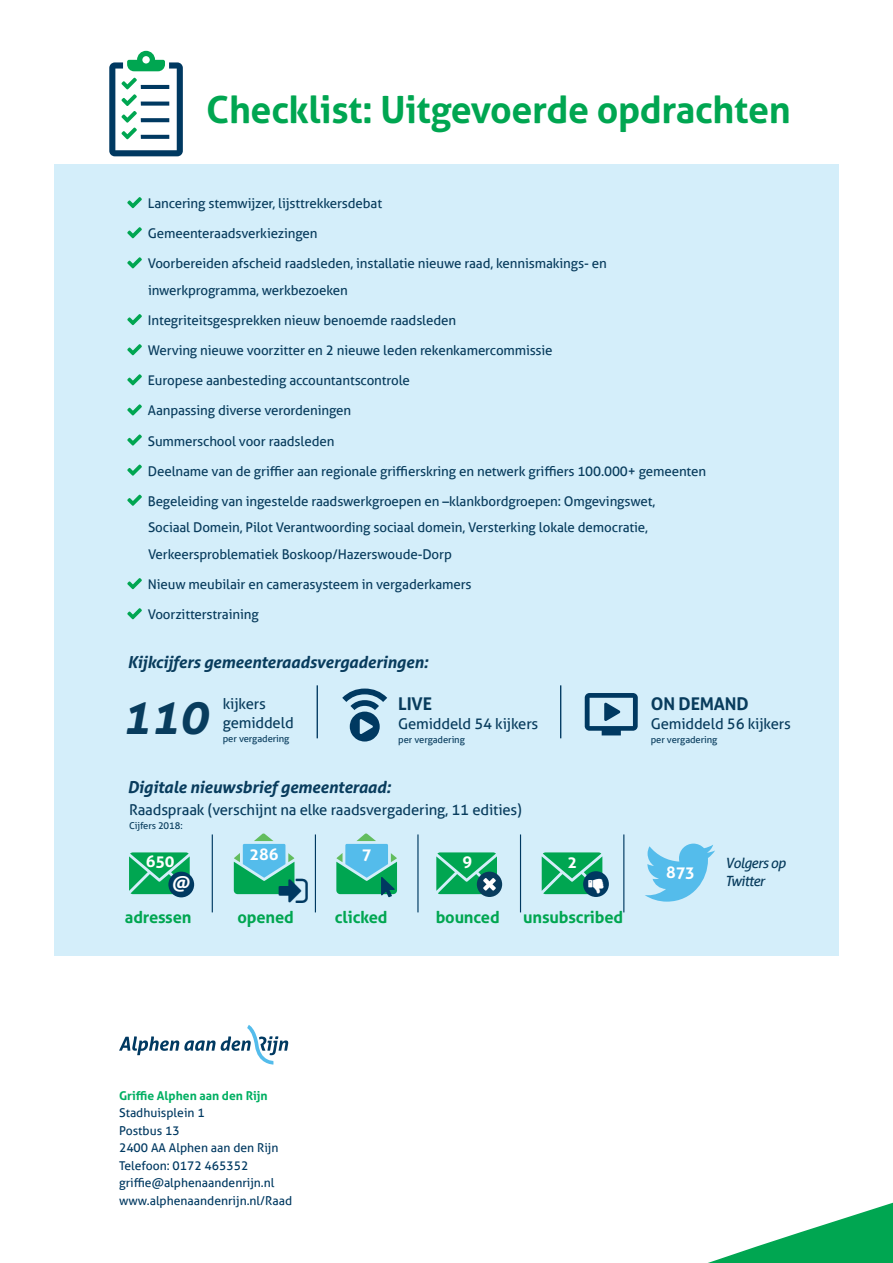
<style>
.page{position:relative;width:893px;height:1263px;background:#fff}
.page>*{position:absolute;margin:0;border:0;box-sizing:border-box;transform-origin:0 0}
.t1{font:italic 700 48.45px "Aller";color:#083c5d}
.t2{font:700 37.5px "Aller";letter-spacing:-.01em;color:#00a651}
.t3{font:700 17.85px "Aller";color:#fff}
.t4{font:700 17.55px "Aller";letter-spacing:-.01em;color:#083c5d}
.t5{font:italic 700 16.5px "Aller";letter-spacing:-.01em;color:#083c5d}
.t6{font:700 16.5px "Aller";letter-spacing:-.01em;color:#00a651}
.t7{font:700 16.2px "Aller";letter-spacing:-.01em;color:#fff}
.t8{font:14.85px/18.8px "Aller";letter-spacing:-.01em;color:#083c5d}
.t9{font:italic 14.1px/17.9px "Aller";letter-spacing:-.04em;color:#083c5d}
.t10{font:13.35px/26.7px "Aller";letter-spacing:-.01em;color:#083c5d}
.t11{font:12.15px/17.5px "Aller";color:#003961}
.t12{font:700 12.15px "Aller";color:#00af62}
.t13{font:9.45px "Aller";letter-spacing:-.01em;color:#083c5d}
</style>
<div class="page">
<div style="left:54px;top:164px;width:785px;height:792px;background:#d4eefa"></div>
<svg style="left:708px;top:1202px;width:185px;height:61px"></svg>
<svg style="left:119px;top:1025px;width:169px;height:39px"></svg>
<svg style="left:109px;top:51px;width:74px;height:105px"></svg>
<svg style="left:127px;top:197px;width:15px;height:11px"></svg>
<svg style="left:127px;top:227px;width:15px;height:11px"></svg>
<svg style="left:127px;top:257px;width:15px;height:11px"></svg>
<svg style="left:127px;top:314px;width:15px;height:11px"></svg>
<svg style="left:127px;top:344px;width:15px;height:11px"></svg>
<svg style="left:127px;top:374px;width:15px;height:11px"></svg>
<svg style="left:127px;top:404px;width:15px;height:11px"></svg>
<svg style="left:127px;top:434px;width:15px;height:12px"></svg>
<svg style="left:127px;top:465px;width:15px;height:11px"></svg>
<svg style="left:127px;top:495px;width:15px;height:11px"></svg>
<svg style="left:127px;top:578px;width:15px;height:11px"></svg>
<svg style="left:127px;top:608px;width:15px;height:11px"></svg>
<svg style="left:342px;top:688px;width:45px;height:53px"></svg>
<hr style="left:560px;top:685px;width:1px;height:53px;background:#003961">
<svg style="left:585px;top:693px;width:53px;height:42px"></svg>
<hr style="left:317px;top:685px;width:1px;height:53px;background:#003961">
<hr style="left:212px;top:834px;width:1px;height:78px;background:#003961">
<hr style="left:315px;top:834px;width:1px;height:78px;background:#003961">
<hr style="left:417px;top:834px;width:2px;height:78px;background:#003961">
<hr style="left:520px;top:834px;width:1px;height:78px;background:#003961">
<svg style="left:129px;top:852px;width:61px;height:42px;background:#22b16c"></svg>
<svg style="left:336px;top:833px;width:61px;height:64px"></svg>
<svg style="left:436px;top:852px;width:66px;height:45px"></svg>
<div style="left:168px;top:872px;width:26px;height:25px;background:#003961;border-radius:50%"></div>
<div style="left:583px;top:871px;width:26px;height:26px;background:#003961;border-radius:50%"></div>
<svg style="left:645px;top:843px;width:70px;height:59px"></svg>
<hr style="left:623px;top:834px;width:1px;height:78px;background:#003961">
<svg style="left:542px;top:852px;width:62px;height:42px"></svg>
<svg style="left:234px;top:833px;width:61px;height:62px"></svg>
<h2 class="t2" style="left:206px;top:86px;width:586px">Checklist: Uitgevoerde opdrachten</h2>
<p class="t10" style="left:148px;top:190px;width:236px">Lancering stemwijzer, lijsttrekkersdebat</p>
<p class="t10" style="left:148px;top:220px;width:171px">Gemeenteraadsverkiezingen</p>
<p class="t10" style="left:148px;top:250px;width:460px">Voorbereiden afscheid raadsleden, installatie nieuwe raad, kennismakings- en inwerkprogramma, werkbezoeken</p>
<p class="t10" style="left:148px;top:307px;width:310px">Integriteitsgesprekken nieuw benoemde raadsleden</p>
<p class="t10" style="left:148px;top:337px;width:406px">Werving nieuwe voorzitter en 2 nieuwe leden rekenkamercommissie</p>
<p class="t10" style="left:148px;top:367px;width:264px">Europese aanbesteding accountantscontrole</p>
<p class="t10" style="left:148px;top:397px;width:205px">Aanpassing diverse verordeningen</p>
<p class="t10" style="left:148px;top:427px;width:188px">Summerschool voor raadsleden</p>
<p class="t10" style="left:148px;top:457px;width:560px">Deelname van de griffier aan regionale griffierskring en netwerk griffiers 100.000+ gemeenten</p>
<p class="t10" style="left:148px;top:488px;width:509px">Begeleiding van ingestelde raadswerkgroepen en –klankbordgroepen: Omgevingswet,<br>Sociaal Domein, Pilot Verantwoording sociaal domein, Versterking lokale democratie,<br>Verkeersproblematiek Boskoop/Hazerswoude-Dorp</p>
<p class="t10" style="left:148px;top:571px;width:325px">Nieuw meubilair en camerasysteem in vergaderkamers</p>
<p class="t10" style="left:148px;top:601px;width:112px">Voorzitterstraining</p>
<p class="t5" style="left:127px;top:651px;width:302px">Kijkcijfers gemeenteraadsvergaderingen:</p>
<h1 class="t1" style="left:122px;top:687px;width:88px">110</h1>
<p class="t8" style="left:223px;top:694px;width:72px">kijkers gemiddeld</p>
<p class="t13" style="left:223px;top:733px;width:68px">per vergadering</p>
<p class="t5" style="left:127px;top:776px;width:265px">Digitale nieuwsbrief gemeenteraad:</p>
<h3 class="t4" style="left:398px;top:693px;width:35px">LIVE</h3>
<p class="t8" style="left:398px;top:714px;width:142px">Gemiddeld 54 kijkers</p>
<p class="t13" style="left:398px;top:734px;width:68px">per vergadering</p>
<p class="t8" style="left:129px;top:801px;width:394px">Raadspraak (verschijnt na elke raadsvergadering, 11 edities)</p>
<p class="t13" style="left:129px;top:819px;width:55px">Cijfers 2018:</p>
<p class="t7" style="left:250px;top:845px;width:30px">286</p>
<p class="t7" style="left:362px;top:845px;width:11px">7</p>
<p class="t7" style="left:146px;top:851px;width:30px">650</p>
<p class="t7" style="left:463px;top:851px;width:11px">9</p>
<p class="t7" style="left:567px;top:852px;width:11px">2</p>
<h3 class="t3" style="left:172px;top:872px;width:19px">@</h3>
<p class="t6" style="left:125px;top:907px;width:68px">adressen</p>
<p class="t6" style="left:237px;top:907px;width:58px">opened</p>
<p class="t6" style="left:335px;top:907px;width:54px">clicked</p>
<p class="t6" style="left:436px;top:907px;width:66px">bounced</p>
<p class="t6" style="left:523px;top:907px;width:101px">unsubscribed</p>
<h3 class="t4" style="left:651px;top:693px;width:100px">ON DEMAND</h3>
<p class="t8" style="left:651px;top:714px;width:142px">Gemiddeld 56 kijkers</p>
<p class="t13" style="left:651px;top:734px;width:68px">per vergadering</p>
<p class="t7" style="left:666px;top:862px;width:30px">873</p>
<p class="t9" style="left:725px;top:854px;width:62px">Volgers op<br>Twitter</p>
<p class="t12" style="left:119px;top:1088px;width:150px">Griffie Alphen aan den Rijn</p>
<p class="t11" style="left:119px;top:1104px;width:175px">Stadhuisplein 1<br>Postbus 13<br>2400 AA Alphen aan den Rijn<br>Telefoon: 0172 465352 griffie@alphenaandenrijn.nl www.alphenaandenrijn.nl/Raad</p>
</div>
